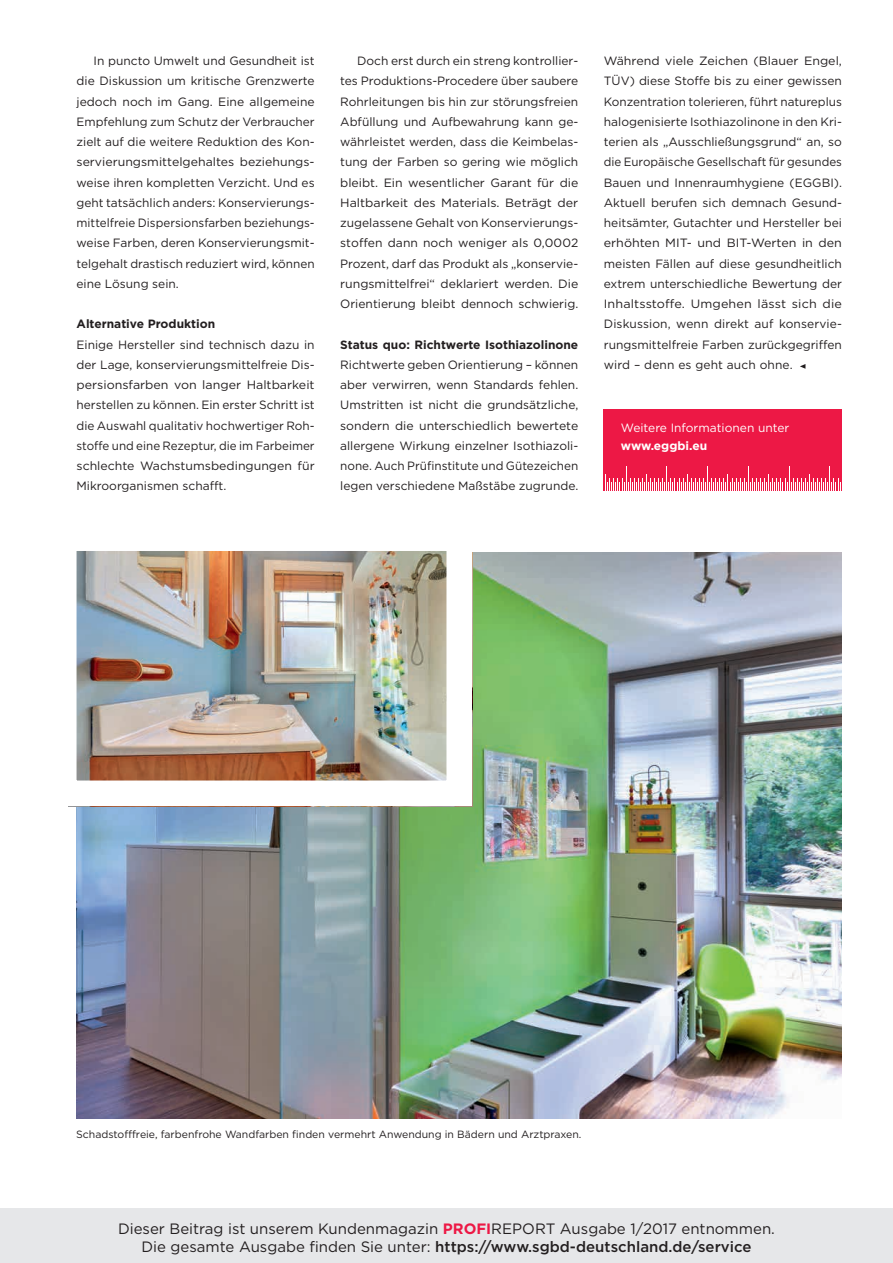
<style>
.page{position:relative;width:893px;height:1263px;background:#fff}
.page>*{position:absolute;margin:0;border:0;box-sizing:border-box;transform-origin:0 0}
.t1{font:15px/18px "Gotham";color:#231f20;text-align:center}
.t2{font:12px/20.2px "Gotham";color:#231f20;text-align:justify}
.t3{font:12px/20.2px "Gotham";color:#231f20;text-align:justify;scale:1.04 1}
.t4{font:700 12px "Gotham";color:#231f20}
.t5{font:12px "Gotham";color:#fff}
.t6{font:700 12px "Gotham";color:#fff}
.t7{font:10.5px "Gotham";color:#231f20}
.s1{font-weight:700;color:#ed1845}
.s2{font-weight:500}
</style>
<div class="page">
<svg style="left:800px;top:364px;width:5px;height:5px"></svg>
<img style="left:77px;top:552px;width:765px;height:566px">
<img style="left:78px;top:552px;width:367px;height:227px">
<div style="left:604px;top:410px;width:238px;height:81px;background:#ed1845"></div>
<svg style="left:605px;top:466px;width:236px;height:25px"></svg>
<div style="left:0;top:1209px;width:893px;height:54px;background:#e6e7e9"></div>
<p class="t2" style="left:77px;top:50px;width:240px;text-indent:17px">In puncto Umwelt und Gesundheit ist die Diskussion um kritische Grenzwerte jedoch noch im Gang. Eine allgemeine Empfehlung zum Schutz der Verbraucher zielt auf die weitere Reduktion des Kon&shy;servierungsmittelgehaltes beziehungs&shy;weise ihren kompletten Verzicht. Und es geht tatsächlich anders: Konservierungs&shy;mittelfreie Dispersionsfarben beziehungs&shy;weise Farben, deren Konservierungsmit&shy;telgehalt drastisch reduziert wird, können eine Lösung sein.</p>
<p class="t4" style="left:77px;top:316px;width:140px">Alternative Produktion</p>
<p class="t2" style="left:77px;top:334px;width:240px">Einige Hersteller sind technisch dazu in der Lage, konservierungsmittelfreie Dis&shy;persionsfarben von langer Haltbarkeit herstellen zu können. Ein erster Schritt ist die Auswahl qualitativ hochwertiger Roh&shy;stoffe und eine Rezeptur, die im Farbeimer schlechte Wachstumsbedingungen für Mikroorganismen schafft.</p>
<p class="t2" style="left:340px;top:50px;width:240px;text-indent:17px">Doch erst durch ein streng kontrollier&shy;tes Produktions-Procedere über saubere Rohrleitungen bis hin zur störungsfreien Abfüllung und Aufbewahrung kann ge&shy;währleistet werden, dass die Keimbelas&shy;tung der Farben so gering wie möglich bleibt. Ein wesentlicher Garant für die Haltbarkeit des Materials. Beträgt der zugelassene Gehalt von Konservierungs&shy;stoffen dann noch weniger als 0,0002<br>Prozent, darf das Produkt als „konservie&shy;rungsmittelfrei“ deklariert werden. Die Orientierung bleibt dennoch schwierig.</p>
<p class="t4" style="left:340px;top:336px;width:240px">Status quo: Richtwerte Isothiazolinone</p>
<p class="t2" style="left:340px;top:354px;width:240px">Richtwerte geben Orientierung – können aber verwirren, wenn Standards fehlen.<br>Umstritten ist nicht die grundsätzliche, sondern die unterschiedlich bewertete allergene Wirkung einzelner Isothiazoli&shy;none. Auch Prüfinstitute und Gütezeichen legen verschiedene Maßstäbe zugrunde.</p>
<p class="t3" style="left:604px;top:50px;width:230px">Während viele Zeichen (Blauer Engel, TÜV) diese Stoffe bis zu einer gewissen Konzentration tolerieren, führt natureplus halogenisierte Isothiazolinone in den Kri&shy;terien als „Ausschließungsgrund“ an, so die Europäische Gesellschaft für gesundes Bauen und Innenraumhygiene (EGGBI).<br>Aktuell berufen sich demnach Gesund&shy;heitsämter, Gutachter und Hersteller bei erhöhten MIT- und BIT-Werten in den meisten Fällen auf diese gesundheitlich extrem unterschiedliche Bewertung der Inhaltsstoffe. Umgehen lässt sich die Diskussion, wenn direkt auf konservie&shy;rungsmittelfreie Farben zurückgegriffen wird – denn es geht auch ohne.</p>
<p class="t5" style="left:621px;top:420px;width:170px">Weitere Informationen unter</p>
<p class="t6" style="left:621px;top:438px;width:88px">www.eggbi.eu</p>
<p class="t7" style="left:76px;top:1128px;width:507px">Schadstofffreie, farbenfrohe Wandfarben finden vermehrt Anwendung in Bädern und Arztpraxen.</p>
<p class="t1" style="left:118px;top:1219px;width:658px">Dieser Beitrag ist unserem Kundenmagazin <span class="s1">PROFI</span>REPORT Ausgabe 1/2017 entnommen.<br>Die gesamte Ausgabe finden Sie unter: <span class="s2">https://www.sgbd-deutschland.de/service</span></p>
</div>
